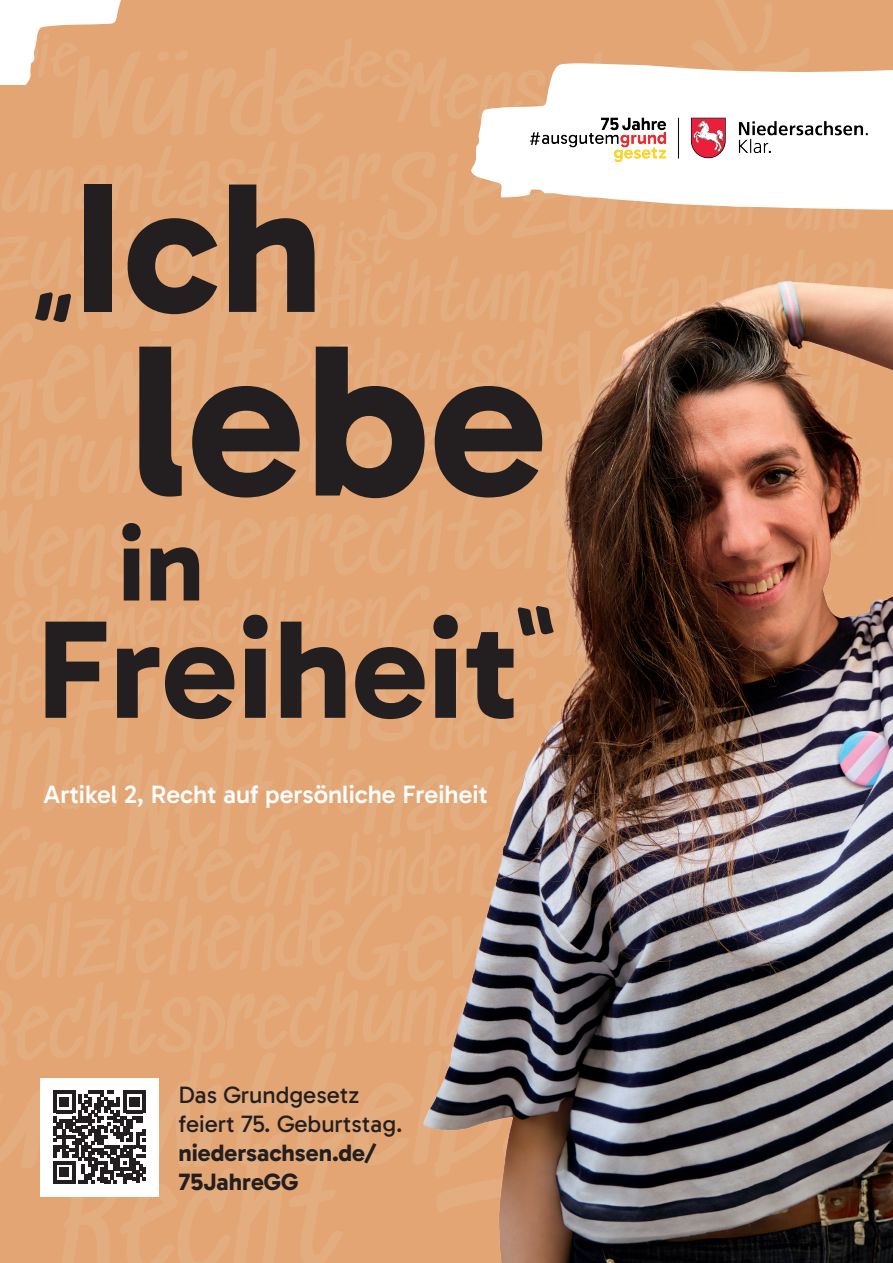
<style>
.page{position:relative;width:893px;height:1263px;background:#fff}
.page>*{position:absolute;margin:0;border:0;box-sizing:border-box;transform-origin:0 0}
.t1{font:218.7px "Gabarito";color:#231f20}
.t2{font:187.05px "Gabarito";color:#231f20}
.t3{font:141.3px "Gabarito";color:#231f20}
.t4{font:106.2px "Gabarito";color:#231f20}
.t5{font:25.5px "Gabarito";color:#fff}
.t6{font:24px/29px "Gabarito";color:#231f20}
</style>
<div class="page">
<img style="left:0;top:0;width:893px;height:1263px">
<h2 class="t2" style="left:73px;top:132px;width:251px">Ich</h2>
<h1 class="t1" style="left:128px;top:286px;width:420px">lebe</h1>
<h3 class="t4" style="left:118px;top:498px;width:87px">in</h3>
<h3 class="t3" style="left:37px;top:582px;width:484px">Freiheit</h3>
<p class="t5" style="left:44px;top:779px;width:446px">Artikel 2, Recht auf persönliche Freiheit</p>
<p class="t6" style="left:178px;top:1080px;width:226px">Das Grundgesetz feiert 75. Geburtstag. niedersachsen.de/<br>75JahreGG</p>
</div>
